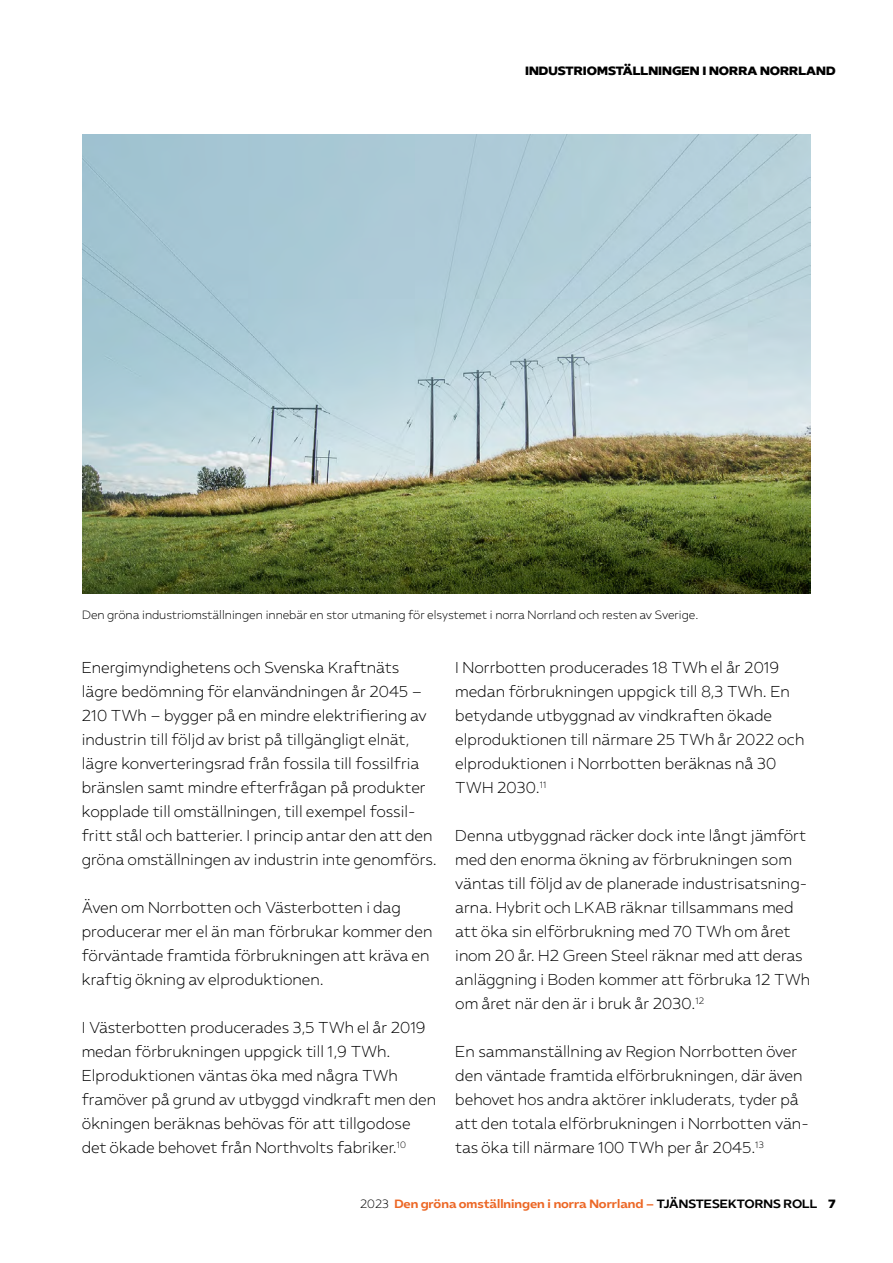
<style>
.page{position:relative;width:893px;height:1263px;background:#fff}
.page>*{position:absolute;margin:0;border:0;box-sizing:border-box;transform-origin:0 0}
.t1{font:300 15.75px/24px "Almega Sans";color:#000}
.t2{font:300 12px "Almega Sans";color:#000}
.t3{font:700 12px "Almega Sans";color:#ec6725}
.t4{font:12px "Almega Sans Display";color:#000}
.s1{font-weight:300;color:#000}
.s2{color:#000}
.s3{font-family:"Almega Sans Display";font-weight:400;color:#000}
</style>
<div class="page">
<img style="left:82px;top:135px;width:729px;height:459px">
<p class="t4" style="left:525px;top:62px;width:312px">INDUSTRIOMSTÄLLNINGEN I NORRA NORRLAND</p>
<p class="t2" style="left:82px;top:607px;width:618px">Den gröna industriomställningen innebär en stor utmaning för elsystemet i norra Norrland och resten av Sverige.</p>
<p class="t1" style="left:82px;top:655px;width:356px">Energimyndighetens och Svenska Kraftnäts lägre bedömning för elanvändningen år 2045 – 210 TWh – bygger på en mindre elektrifiering av industrin till följd av brist på tillgängligt elnät, lägre konverteringsrad från fossila till fossilfria bränslen samt mindre efterfrågan på produkter kopplade till omställningen, till exempel fossil&shy;fritt stål och batterier. I princip antar den att den gröna omställningen av industrin inte genomförs.</p>
<p class="t1" style="left:82px;top:895px;width:352px">Även om Norrbotten och Västerbotten i dag producerar mer el än man förbrukar kommer den förväntade framtida förbrukningen att kräva en kraftig ökning av elproduktionen.</p>
<p class="t1" style="left:82px;top:1015px;width:356px">I Västerbotten producerades 3,5 TWh el år 2019 medan förbrukningen uppgick till 1,9 TWh.<br>Elproduktionen väntas öka med några TWh framöver på grund av utbyggd vindkraft men den ökningen beräknas behövas för att tillgodose det ökade behovet från Northvolts fabriker.<sup>10</sup></p>
<p class="t1" style="left:455px;top:655px;width:351px">I Norrbotten producerades 18 TWh el år 2019 medan förbrukningen uppgick till 8,3 TWh. En betydande utbyggnad av vindkraften ökade elproduktionen till närmare 25 TWh år 2022 och elproduktionen i Norrbotten beräknas nå 30<br>TWH 2030.<sup>11</sup></p>
<p class="t1" style="left:455px;top:823px;width:356px">Denna utbyggnad räcker dock inte långt jämfört med den enorma ökning av förbrukningen som väntas till följd av de planerade industrisatsning&shy;arna. Hybrit och LKAB räknar tillsammans med att öka sin elförbrukning med 70 TWh om året inom 20 år. H2 Green Steel räknar med att deras anläggning i Boden kommer att förbruka 12 TWh om året när den är i bruk år 2030.<sup>12</sup></p>
<p class="t1" style="left:455px;top:1039px;width:355px">En sammanställning av Region Norrbotten över den väntade framtida elförbrukningen, där även behovet hos andra aktörer inkluderats, tyder på att den totala elförbrukningen i Norrbotten vän&shy;tas öka till närmare 100 TWh per år 2045.<sup>13</sup></p>
<p class="t3" style="left:360px;top:1196px;width:477px"><span class="s1">2023</span> Den gröna omställningen i norra Norrland – <span class="s2">TJÄNSTESEKTORNS ROLL</span> <span class="s3">7</span></p>
</div>
